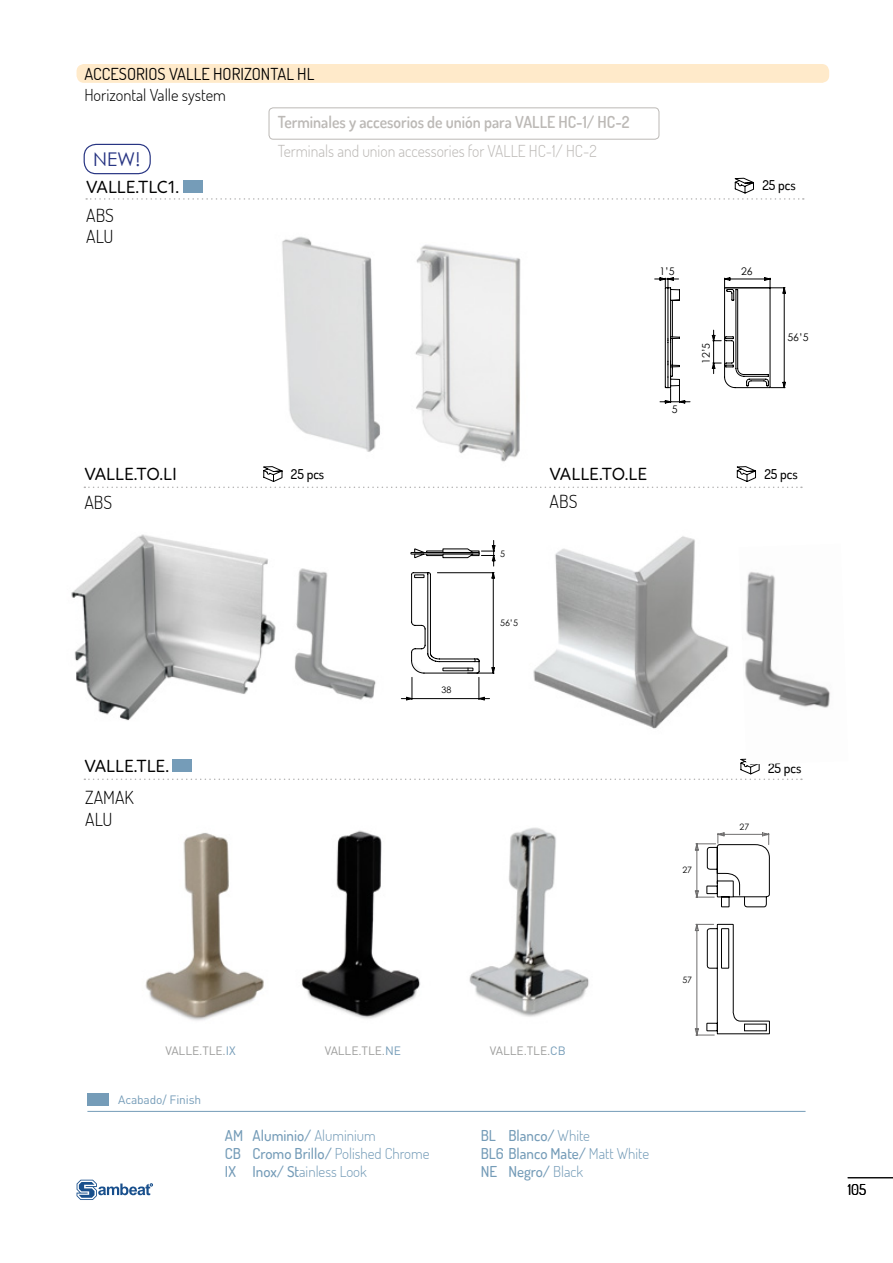
<style>
.page{position:relative;width:893px;height:1263px;background:#fff}
.page>*{position:absolute;margin:0;border:0;box-sizing:border-box;transform-origin:0 0}
.t1{font:18.9px "Century Gothic";color:#283583}
.t2{font:18px "Linotte";color:#000}
.t3{font:300 18px/21.6px "Dosis";color:#000}
.t4{font:600 16.5px "Dosis";color:#bcb9b6;scale:.95 1}
.t5{font:300 16.5px "Dosis";color:#bcb9b6;scale:.95 1}
.t6{font:16.5px "Dosis";color:#000}
.t7{font:300 16.5px "Dosis";color:#000}
.t8{font:500 15px/18px "Dosis";color:#759cb8}
.t9{font:15px "Dosis";color:#000}
.t10{font:500 13.5px "Dosis";color:#000}
.t11{font:12px "DIN Pro";letter-spacing:-.01em;color:#9d9d9c}
.t12{font:12px "DIN Pro";letter-spacing:-.01em;color:#759cb8}
.t13{font:10.5px "Century Gothic";color:#000}
.t14{font:8.85px "Century Gothic";color:#000}
.s1{color:#759cb8}
.s2{font-weight:300}
</style>
<div class="page">
<div style="left:269px;top:107px;width:390px;height:33px;border:1px solid #bcb9b6;border-radius:4px"></div>
<svg style="left:77px;top:1180px;width:76px;height:20px"></svg>
<hr style="left:848px;top:1177px;width:45px;height:1px;background:#000">
<div style="left:77px;top:64px;width:752px;height:19px;background:#ffeaca;border-radius:8px"></div>
<img style="left:145px;top:827px;width:444px;height:194px">
<svg style="left:695px;top:832px;width:75px;height:203px"></svg>
<img style="left:282px;top:236px;width:239px;height:226px">
<svg style="left:86px;top:178px;width:718px;height:22px"></svg>
<svg style="left:84px;top:759px;width:718px;height:21px"></svg>
<hr style="left:87px;top:1111px;width:718px;height:1px;background:#759cb8">
<div style="left:87px;top:1093px;width:22px;height:13px;background:#759cb8"></div>
<img style="left:71px;top:534px;width:305px;height:187px">
<img style="left:533px;top:536px;width:196px;height:193px">
<img style="left:739px;top:571px;width:92px;height:193px">
<svg style="left:401px;top:540px;width:94px;height:160px"></svg>
<svg style="left:84px;top:466px;width:718px;height:22px"></svg>
<svg style="left:654px;top:277px;width:132px;height:127px"></svg>
<div style="left:84px;top:144px;width:67px;height:30px;border:1px solid #283583;border-radius:12px"></div>
<p class="t6" style="left:84px;top:63px;width:232px">ACCESORIOS VALLE HORIZONTAL HL</p>
<p class="t7" style="left:84px;top:84px;width:143px">Horizontal Valle system</p>
<p class="t1" style="left:93px;top:145px;width:49px">NEW!</p>
<p class="t2" style="left:86px;top:176px;width:94px">VALLE.TLC1.</p>
<p class="t3" style="left:86px;top:204px;width:29px">ABS<br>ALU</p>
<p class="t4" style="left:278px;top:111px;width:372px">Terminales y accesorios de unión para VALLE HC-1/ HC-2</p>
<p class="t5" style="left:278px;top:140px;width:337px">Terminals and union accessories for VALLE HC-1/ HC-2</p>
<p class="t10" style="left:762px;top:177px;width:35px">25 pcs</p>
<p class="t13" style="left:659px;top:264px;width:17px">1’5</p>
<p class="t13" style="left:741px;top:264px;width:13px">26</p>
<p class="t13" style="left:672px;top:402px;width:7px">5</p>
<p class="t13" style="left:699px;top:364px;width:23px;rotate:-90deg">12’5</p>
<p class="t13" style="left:787px;top:330px;width:23px">56’5</p>
<p class="t2" style="left:84px;top:463px;width:94px">VALLE.TO.LI</p>
<p class="t10" style="left:291px;top:465px;width:35px">25 pcs</p>
<p class="t10" style="left:764px;top:465px;width:35px">25 pcs</p>
<p class="t3" style="left:84px;top:491px;width:29px">ABS</p>
<p class="t2" style="left:550px;top:463px;width:99px">VALLE.TO.LE</p>
<p class="t3" style="left:550px;top:490px;width:29px">ABS</p>
<p class="t14" style="left:500px;top:547px;width:6px">5</p>
<p class="t2" style="left:84px;top:755px;width:86px">VALLE.TLE.</p>
<p class="t3" style="left:85px;top:786px;width:50px">ZAMAK<br>ALU</p>
<p class="t14" style="left:441px;top:684px;width:11px">38</p>
<p class="t14" style="left:500px;top:617px;width:19px">56’5</p>
<p class="t14" style="left:682px;top:864px;width:11px">27</p>
<p class="t14" style="left:740px;top:821px;width:11px">27</p>
<p class="t10" style="left:768px;top:759px;width:35px">25 pcs</p>
<p class="t11" style="left:165px;top:1043px;width:72px">VALLE.TLE.<span class="s1">IX</span></p>
<p class="t11" style="left:325px;top:1043px;width:78px">VALLE.TLE.<span class="s1">NE</span></p>
<p class="t11" style="left:490px;top:1043px;width:77px">VALLE.TLE.<span class="s1">CB</span></p>
<p class="t12" style="left:118px;top:1092px;width:85px">Acabado/ Finish</p>
<p class="t8" style="left:225px;top:1126px;width:206px">AM Aluminio/ <span class="s2">Aluminium<br></span>CB Cromo Brillo/ <span class="s2">Polished Chrome<br></span>IX Inox/ St<span class="s2">ainless Look</span></p>
<p class="t8" style="left:481px;top:1126px;width:170px">BL Blanco/ <span class="s2">White<br></span>BL6 Blanco Mate/ <span class="s2">Matt White<br></span>NE Negro/ <span class="s2">Black</span></p>
<p class="t14" style="left:682px;top:974px;width:11px">57</p>
<p class="t9" style="left:848px;top:1180px;width:20px">105</p>
</div>
